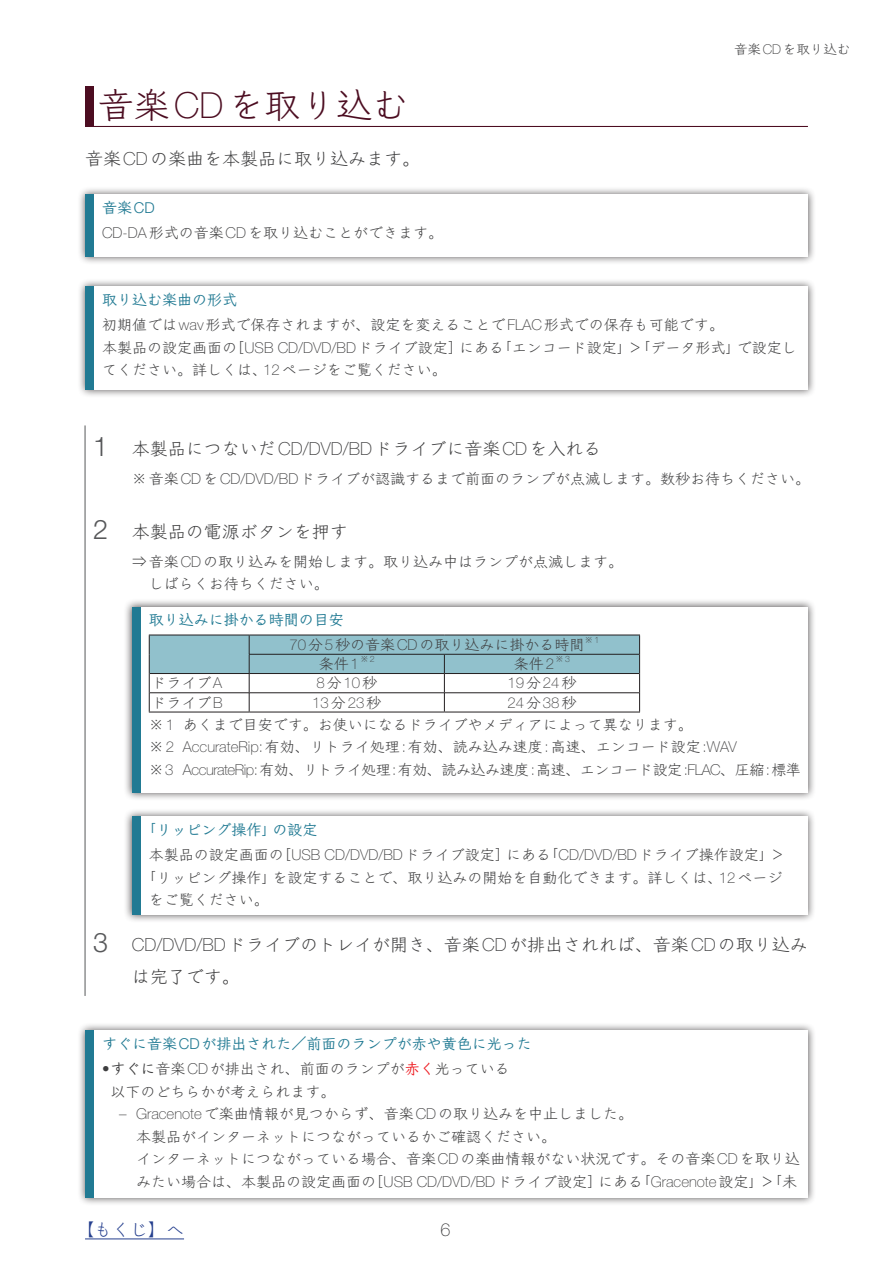
<style>
.page{position:relative;width:893px;height:1263px;background:#fff}
.page>*{position:absolute;margin:0;border:0;box-sizing:border-box;transform-origin:0 0}
.t1{font:36px "Klee Pro M";color:#4c0d21}
.t2{font:18px/31.5px "Klee Pro M";color:#3e3e3f}
.t3{font:18px "Klee Pro M";color:#253f8e}
.t4{font:100 18px "Helvetica Neue LT Std";color:#3e3e3f}
.t5{font:15px/22.5px "Klee Pro M";color:#3e3e3f}
.t6{font:15px "Klee Pro DB";color:#217a93}
.t7{font:100 15px "Helvetica Neue LT Std";color:#3e3e3f}
.t8{font:13.5px "Klee Pro M";color:#3e3e3f}
.t9{font:8.7px "Klee Pro M";color:#3e3e3f}
.s1{font-family:"Helvetica Neue LT Std";font-weight:100}
.s2{font-family:"Helvetica Neue LT Std";font-weight:300}
.s3{font-family:"Helvetica Neue LT Std";font-weight:300;font-size:27px;color:#57585a}
.s4{font-family:"New Rodin Pro L"}
.s5{font-family:"Klee Pro M";font-weight:400}
.s6{font-family:"Klee Pro DB"}
.s7{font-family:"Klee Pro DB";color:#ee1d23}
</style>
<div class="page">
<hr style="left:85px;top:1238px;width:99px;height:1px;background:#253f8e">
<hr style="left:85px;top:126px;width:723px;height:1px;background:#4c0d21">
<div style="left:85px;top:87px;width:9px;height:40px;background:#4c0d21"></div>
<hr style="left:85px;top:425px;width:1px;height:571px;background:#57585a">
<div style="left:77px;top:278px;width:739px;height:120px;background:#231f20;opacity:.75"></div>
<div style="left:94px;top:286px;width:714px;height:103px;background:#fff"></div>
<div style="left:85px;top:286px;width:9px;height:103px;background:#217a93"></div>
<div style="left:77px;top:1022px;width:739px;height:184px;background:#231f20;opacity:.75"></div>
<div style="left:94px;top:1030px;width:714px;height:168px;background:#fff"></div>
<div style="left:85px;top:1030px;width:9px;height:168px;background:#217a93"></div>
<div style="left:124px;top:599px;width:692px;height:202px;background:#231f20;opacity:.75"></div>
<div style="left:140px;top:607px;width:668px;height:186px;background:#fff"></div>
<hr style="left:149px;top:712px;width:100px;height:1px;background:#231f20">
<hr style="left:249px;top:712px;width:195px;height:1px;background:#231f20">
<hr style="left:444px;top:712px;width:196px;height:1px;background:#231f20">
<svg style="left:149px;top:635px;width:491px;height:77px"></svg>
<div style="left:132px;top:607px;width:8px;height:186px;background:#217a93"></div>
<div style="left:124px;top:808px;width:692px;height:115px;background:#231f20;opacity:.75"></div>
<div style="left:140px;top:816px;width:668px;height:99px;background:#fff"></div>
<div style="left:132px;top:816px;width:8px;height:99px;background:#217a93"></div>
<div style="left:77px;top:186px;width:739px;height:79px;background:#231f20;opacity:.75"></div>
<div style="left:94px;top:194px;width:714px;height:63px;background:#fff"></div>
<div style="left:85px;top:194px;width:9px;height:63px;background:#217a93"></div>
<h1 class="t1" style="left:98px;top:82px;width:312px">音楽<span class="s1">CD</span>を取り込む</h1>
<p class="t2" style="left:85px;top:142px;width:337px">音楽<span class="s1">CD</span>の楽曲を本製品に取り込みます。</p>
<p class="t6" style="left:102px;top:198px;width:54px">音楽<span class="s2">CD</span></p>
<p class="t5" style="left:102px;top:221px;width:342px"><span class="s1">CD-DA</span>形式の音楽<span class="s1">CD</span>を取り込むことができます。</p>
<p class="t8" style="left:734px;top:41px;width:118px">音楽<span class="s1">CD</span>を取り込む</p>
<p class="t6" style="left:102px;top:290px;width:136px">取り込む楽曲の形式</p>
<p class="t5" style="left:102px;top:313px;width:696px">初期値では<span class="s1">wav</span>形式で保存されますが、設定を変えることで<span class="s1">FLAC</span>形式での保存も可能です。<br>本製品の設定画面の［<span class="s1">USB CD/DVD/BD</span>ドライブ設定］にある「エンコード設定」＞「データ形式」で設定してください。詳しくは、<span class="s1">12</span>ページをご覧ください。</p>
<p class="t2" style="left:93px;top:432px;width:510px"><span class="s3">1</span> 本製品につないだ<span class="s1">CD/DVD/BD</span>ドライブに音楽<span class="s1">CD</span>を入れる</p>
<p class="t5" style="left:132px;top:467px;width:680px">※音楽<span class="s1">CD</span>を<span class="s1">CD/DVD/BD</span>ドライブが認識するまで前面のランプが点滅します。数秒お待ちください。</p>
<p class="t2" style="left:93px;top:515px;width:256px"><span class="s3">2</span> 本製品の電源ボタンを押す</p>
<p class="t5" style="left:149px;top:549px;width:476px;text-indent:-17px"><span class="s4">⇒</span>音楽<span class="s1">CD</span>の取り込みを開始します。取り込み中はランプが点滅します。しばらくお待ちください。</p>
<p class="t6" style="left:149px;top:610px;width:196px">取り込みに掛かる時間の目安</p>
<p class="t5" style="left:290px;top:633px;width:296px"><span class="s1">70</span>分<span class="s1">5</span>秒の音楽<span class="s1">CD</span>の取り込みに掛かる時間</p>
<p class="t9" style="left:584px;top:634px;width:16px">※<span class="s1">1</span></p>
<p class="t5" style="left:319px;top:652px;width:42px">条件<span class="s1">1</span></p>
<p class="t9" style="left:360px;top:653px;width:16px">※<span class="s1">2</span></p>
<p class="t5" style="left:514px;top:652px;width:42px">条件<span class="s1">2</span></p>
<p class="t9" style="left:555px;top:653px;width:16px">※<span class="s1">3</span></p>
<p class="t5" style="left:151px;top:671px;width:72px">ドライブ<span class="s1">A</span></p>
<p class="t7" style="left:316px;top:674px;width:62px">8<span class="s5">分</span>10<span class="s5">秒</span></p>
<p class="t7" style="left:507px;top:674px;width:70px">19<span class="s5">分</span>24<span class="s5">秒</span></p>
<p class="t5" style="left:151px;top:690px;width:73px">ドライブ<span class="s1">B</span></p>
<p class="t7" style="left:312px;top:694px;width:70px">13<span class="s5">分</span>23<span class="s5">秒</span></p>
<p class="t7" style="left:507px;top:694px;width:70px">24<span class="s5">分</span>38<span class="s5">秒</span></p>
<p class="t5" style="left:149px;top:712px;width:654px">※<span class="s1">1</span> あくまで目安です。お使いになるドライブやメディアによって異なります。<br>※<span class="s1">2 AccurateRip:</span>有効、リトライ処理<span class="s1">:</span>有効、読み込み速度<span class="s1">:</span>高速、エンコード設定<span class="s1">:WAV<br></span>※<span class="s1">3 AccurateRip:</span>有効、リトライ処理<span class="s1">:</span>有効、読み込み速度<span class="s1">:</span>高速、エンコード設定<span class="s1">:FLAC</span>、圧縮<span class="s1">:</span>標準</p>
<p class="t6" style="left:141px;top:820px;width:178px">「リッピング操作」の設定</p>
<p class="t5" style="left:149px;top:843px;width:638px">本製品の設定画面の［<span class="s1">USB CD/DVD/BD</span>ドライブ設定］にある「<span class="s1">CD/DVD/BD</span>ドライブ操作設定」＞</p>
<p class="t5" style="left:141px;top:865px;width:643px">「リッピング操作」を設定することで、取り込みの開始を自動化できます。詳しくは、<span class="s1">12</span>ページ</p>
<p class="t5" style="left:149px;top:888px;width:121px">をご覧ください。</p>
<p class="t2" style="left:132px;top:928px;width:678px;text-indent:-39px"><span class="s3">3</span> <span class="s1">CD/DVD/BD</span>ドライブのトレイが開き、音楽<span class="s1">CD</span>が排出されれば、音楽<span class="s1">CD</span>の取り込みは完了です。</p>
<p class="t6" style="left:102px;top:1034px;width:431px">すぐに音楽<span class="s2">CD</span>が排出された／前面のランプが赤や黄色に光った</p>
<p class="t5" style="left:111px;top:1057px;width:401px;text-indent:-9px"><span class="s1">•</span> <span class="s6">すぐに</span>音楽<span class="s1">CD</span>が排出され、前面のランプが<span class="s7">赤く</span>光っている以下のどちらかが考えられます。</p>
<p class="t5" style="left:136px;top:1102px;width:665px;text-indent:-17px"><span class="s1">– Gracenote</span>で楽曲情報が見つからず、音楽<span class="s1">CD</span>の取り込みを中止しました。<br>本製品がインターネットにつながっているかご確認ください。<br>インターネットにつながっている場合、音楽<span class="s1">CD</span>の楽曲情報がない状況です。その音楽<span class="s1">CD</span>を取り込みたい場合は、本製品の設定画面の［<span class="s1">USB CD/DVD/BD</span>ドライブ設定］にある「<span class="s1">Gracenote</span>設定」＞「未</p>
<p class="t3" style="left:76px;top:1218px;width:109px">【もくじ】へ</p>
<p class="t4" style="left:441px;top:1219px;width:12px">6</p>
</div>
